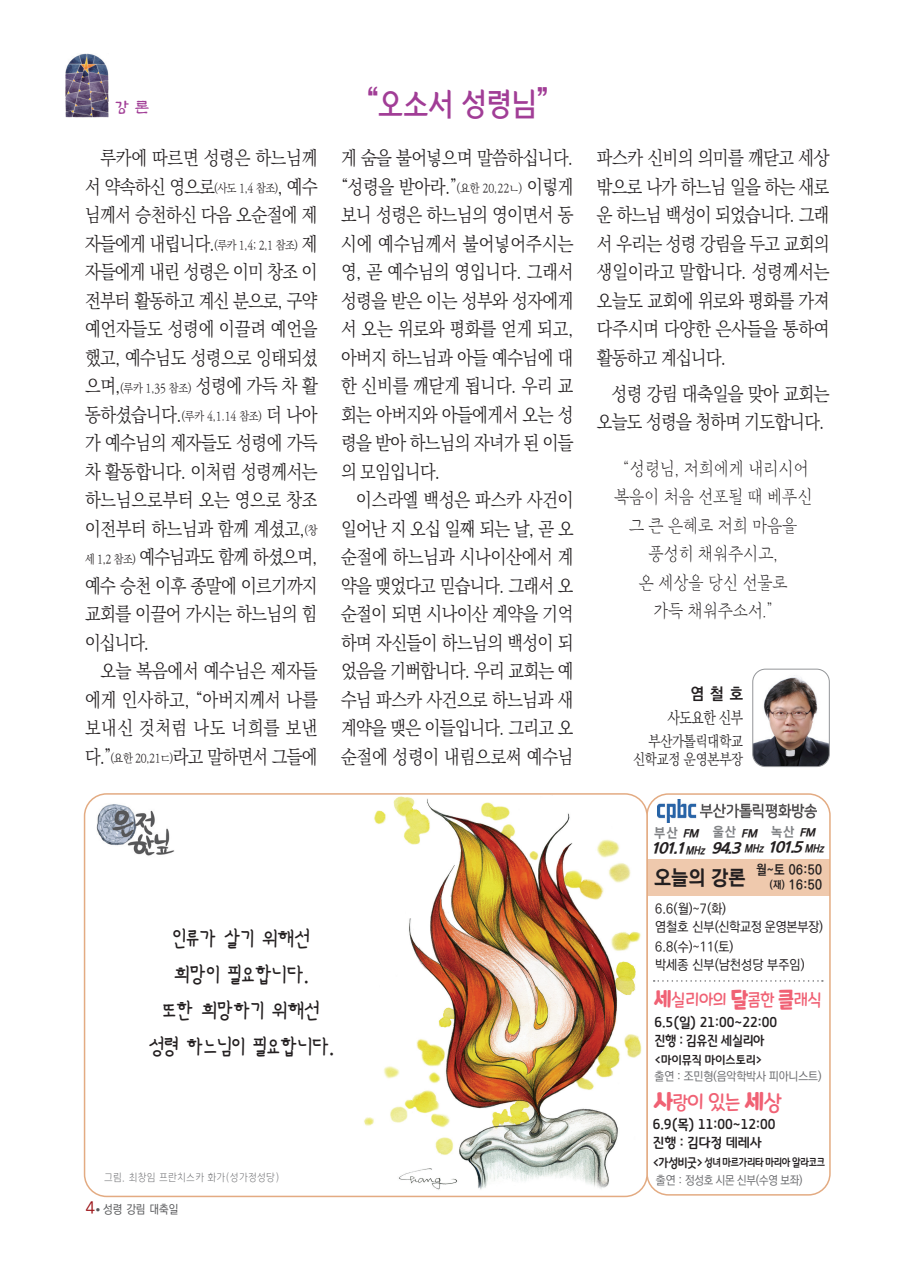
<style>
.page{position:relative;width:904px;height:1278px;background:#fff}
.page>*{position:absolute;margin:0;border:0;box-sizing:border-box;transform-origin:0 0}
.t1{font:36px "Yi Sun Shin Dotum M";letter-spacing:-.02em;color:#a13d96;scale:.85 1}
.t2{font:700 24px/36px "Sang Sang Clover Gulim OTF";letter-spacing:.02em;color:#231f20;text-align:center;scale:.95 1}
.t3{font:20.4px "Maplestory OTF Light";color:#f06174;scale:.92 1}
.t4{font:300 19.2px/28.5px "Ko Pub Batang";letter-spacing:-.025em;color:#231f20;text-align:justify;scale:.87 1}
.t5{font:19.2px/28.5px "Mapo Flower Island";letter-spacing:-.04em;color:#231f20;text-align:center;scale:.87 1}
.t6{font:17.7px "Maplestory OTF Light";letter-spacing:-.01em;color:#f06174;scale:.9 1}
.t7{font:italic 16.5px "NYJ Gothic EB";color:#231f20}
.t8{font:300 16.5px "Ko Pub Batang";letter-spacing:-.03em;color:#231f20;scale:.8 1}
.t9{font:700 16.5px "Ko Pub Dotum";color:#231f20;scale:.93 1}
.t10{font:16.5px "Hogook Std";color:#a13d96}
.t11{font:500 16.5px "Ko Pub Dotum";color:#9c1418}
.t12{font:300 15px/18px "Ko Pub Batang";letter-spacing:-.01em;color:#231f20;text-align:right;scale:.85 1}
.t13{font:14.25px/18px "Gyeonggi Title M";letter-spacing:-.02em;color:#231f20;scale:.95 1}
.t14{font:14.25px/18.3px "Gyeonggi Title M";color:#231f20;scale:.95 1}
.t15{font:500 13.5px/17.5px "Ko Pub Dotum";letter-spacing:-.02em;color:#231f20;scale:.94 1}
.t16{font:500 13.5px/17.5px "Ko Pub Dotum";letter-spacing:.01em;color:#231f20;scale:.94 1}
.t17{font:700 13.5px/15px "Ko Pub Dotum";letter-spacing:.04em;color:#231f20;text-align:right;scale:.9 1}
.t18{font:13.5px "NYJ Gothic EB";color:#808285;scale:.9 1}
.t19{font:12.75px "Gyeonggi Title M";color:#231f20;scale:.93 1}
.t20{font:300 12px "Ko Pub Batang";letter-spacing:-.02em;color:#231f20;scale:.87 1}
.t21{font:500 12px "Ko Pub Dotum";letter-spacing:-.01em;color:#6c6d70;scale:.95 1}
.t22{font:12px "Yi Sun Shin Dotum L";letter-spacing:.03em;color:#6c6d70;scale:.87 1}
.t23{font:500 12px "Ko Pub Dotum";color:#57585a;scale:.92 1}
.t24{font:11.85px "Gyeonggi Title M";letter-spacing:-.04em;color:#231f20;scale:.83 1}
.s1{font-size:12px}
.s2{font-size:19.2px}
.s3{font-family:"Ko Pub Dotum";font-weight:700}
.s4{font-style:italic;font-size:12px;color:#231f20}
.s5{font-family:"NYJ Gothic EB";font-weight:400;font-size:21px}
.s6{font-size:10.5px}
.s7{font-family:"Maplestory OTF Bold";font-size:22.2px}
.s8{font-family:"Maplestory OTF Bold";font-size:23.7px}
.s9{font-size:18.9px}
.s10{font-size:22.05px}
.s11{font-size:13.35px}
</style>
<div class="page">
<img style="left:66px;top:53px;width:43px;height:64px">
<img style="left:753px;top:669px;width:76px;height:97px">
<div style="left:752px;top:669px;width:77px;height:98px;border:1px solid #939598;border-radius:13px"></div>
<div style="left:647px;top:859px;width:182px;height:36px;background:#efc9ad"></div>
<div style="left:646px;top:793px;width:184px;height:402px;border:2px solid #e3ab82;border-radius:21px"></div>
<svg style="left:653px;top:980px;width:169px;height:1px"></svg>
<img style="left:364px;top:794px;width:283px;height:399px">
<div style="left:84px;top:793px;width:563px;height:404px;border:2px solid #e3ab82;border-radius:22px"></div>
<img style="left:657px;top:800px;width:159px;height:23px">
<img style="left:97px;top:804px;width:77px;height:51px">
<p class="t10" style="left:115px;top:98px;width:36px">강 론</p>
<p class="t4" style="left:85px;top:145px;width:269px;text-indent:15px">루카에 따르면 성령은 하느님께 서 약속하신 영으로<span class="s1">(사도 1,4 참조)</span>, 예수 님께서 승천하신 다음 오순절에 제</p>
<p class="t20" style="left:85px;top:239px;width:269px"><span class="s2">자들에게 내립니다.</span>(루카 1,4; 2,1 참조) <span class="s2">제</span></p>
<p class="t4" style="left:85px;top:259px;width:269px">자들에게 내린 성령은 이미 창조 이 전부터 활동하고 계신 분으로, 구약 예언자들도 성령에 이끌려 예언을 했고, 예수님도 성령으로 잉태되셨 으며,<span class="s1">(루카 1,35 참조)</span> 성령에 가득 차 활</p>
<p class="t20" style="left:85px;top:410px;width:269px"><span class="s2">동하셨습니다.</span>(루카 4,1.14 참조) <span class="s2">더 나아</span></p>
<p class="t4" style="left:85px;top:430px;width:269px">가 예수님의 제자들도 성령에 가득 차 활동합니다. 이처럼 성령께서는 하느님으로부터 오는 영으로 창조 이전부터 하느님과 함께 계셨고,<span class="s1">(창 세 1,2 참조)</span> 예수님과도 함께 하셨으며, 예수 승천 이후 종말에 이르기까지 교회를 이끌어 가시는 하느님의 힘 이십니다.</p>
<p class="t4" style="left:85px;top:658px;width:269px;text-indent:15px">오늘 복음에서 예수님은 제자들 에게 인사하고, “아버지께서 나를 보내신 것처럼 나도 너희를 보낸 다.”<span class="s1">(요한 20,21ㄷ)</span>라고 말하면서 그들에</p>
<h1 class="t1" style="left:366px;top:85px;width:217px"><span class="s3">“</span>오소서 성령님<span class="s3">”</span></h1>
<p class="t4" style="left:341px;top:145px;width:269px">게 숨을 불어넣으며 말씀하십니다. “성령을 받아라.”<span class="s1">(요한 20,22ㄴ)</span> 이렇게 보니 성령은 하느님의 영이면서 동 시에 예수님께서 불어넣어주시는 영, 곧 예수님의 영입니다. 그래서 성령을 받은 이는 성부와 성자에게 서 오는 위로와 평화를 얻게 되고, 아버지 하느님과 아들 예수님에 대 한 신비를 깨닫게 됩니다. 우리 교 회는 아버지와 아들에게서 오는 성 령을 받아 하느님의 자녀가 된 이들 의 모임입니다.</p>
<p class="t4" style="left:341px;top:487px;width:269px;text-indent:15px">이스라엘 백성은 파스카 사건이 일어난 지 오십 일째 되는 날, 곧 오 순절에 하느님과 시나이산에서 계 약을 맺었다고 믿습니다. 그래서 오 순절이 되면 시나이산 계약을 기억 하며 자신들이 하느님의 백성이 되 었음을 기뻐합니다. 우리 교회는 예 수님 파스카 사건으로 하느님과 새 계약을 맺은 이들입니다. 그리고 오 순절에 성령이 내림으로써 예수님</p>
<p class="t4" style="left:597px;top:145px;width:269px">파스카 신비의 의미를 깨닫고 세상 밖으로 나가 하느님 일을 하는 새로 운 하느님 백성이 되었습니다. 그래 서 우리는 성령 강림을 두고 교회의 생일이라고 말합니다. 성령께서는 오늘도 교회에 위로와 평화를 가져 다주시며 다양한 은사들을 통하여 활동하고 계십니다.</p>
<p class="t4" style="left:597px;top:380px;width:269px;text-align:right">성령 강림 대축일을 맞아 교회는 오늘도 성령을 청하며 기도합니다.</p>
<p class="t5" style="left:613px;top:455px;width:230px">“성령님, 저희에게 내리시어 복음이 처음 선포될 때 베푸신 그 큰 은혜로 저희 마음을 풍성히 채워주시고,<br>온 세상을 당신 선물로<br>가득 채워주소서.”</p>
<p class="t9" style="left:690px;top:685px;width:58px">염철호</p>
<p class="t8" style="left:667px;top:709px;width:96px">사도요한 신부</p>
<p class="t12" style="left:633px;top:733px;width:131px">부산가톨릭대학교 신학교정 운영본부장</p>
<p class="t2" style="left:149px;top:922px;width:196px">인류가 살기 위해선 희망이 필요합니다.<br>또한 희망하기 위해선 성령 하느님이 필요합니다.</p>
<p class="t22" style="left:104px;top:1171px;width:203px">그림. 최창임 프란치스카 화가(성가정성당)</p>
<p class="t11" style="left:86px;top:1199px;width:11px">4</p>
<p class="t23" style="left:96px;top:1203px;width:91px"><sup>●</sup> 성령 강림 대축일</p>
<p class="t18" style="left:712px;top:825px;width:54px">울산 <span class="s4">FM</span></p>
<p class="t18" style="left:771px;top:824px;width:54px">녹산 <span class="s4">FM</span></p>
<p class="t18" style="left:654px;top:826px;width:54px">부산 <span class="s4">FM</span></p>
<p class="t7" style="left:650px;top:839px;width:177px">101.1<span class="s1">MHz</span> 94.3 <span class="s1">MHz</span> 101.5 <span class="s1">MHz</span></p>
<p class="t17" style="left:654px;top:863px;width:188px"><span class="s5">오늘의 강론</span> 월~토 06:50 <span class="s6">(재)</span> 16:50</p>
<p class="t15" style="left:655px;top:900px;width:180px">6.6(월)~7(화)<br>염철호 신부(신학교정 운영본부장)</p>
<p class="t16" style="left:655px;top:938px;width:161px">6.8(수)~11(토)<br>박세종 신부(남천성당 부주임)</p>
<p class="t6" style="left:654px;top:991px;width:188px"><span class="s7">세</span>실리아의 <span class="s7">달</span>콤한 <span class="s7">클</span>래식</p>
<p class="t13" style="left:654px;top:1014px;width:130px">6.5(일) 21:00~22:00 진행 : 김유진 세실리아</p>
<p class="t19" style="left:654px;top:1052px;width:117px">&lt;마이뮤직 마이스토리&gt;</p>
<p class="t21" style="left:654px;top:1070px;width:177px">출연 : 조민형(음악학박사 피아니스트)</p>
<p class="t3" style="left:653px;top:1092px;width:141px"><span class="s8">사</span><span class="s9">랑</span>이 있는 <span class="s8">세</span><span class="s10">상</span></p>
<p class="t14" style="left:653px;top:1115px;width:130px">6.9(목) 11:00~12:00 진행 : 김다정 데레사</p>
<p class="t24" style="left:653px;top:1155px;width:209px"><span class="s11">&lt;가성비굿&gt;</span> 성녀 마르가리타 마리아 알라코크</p>
<p class="t21" style="left:656px;top:1174px;width:156px">출연 : 정성호 시몬 신부(수영 보좌)</p>
</div>
